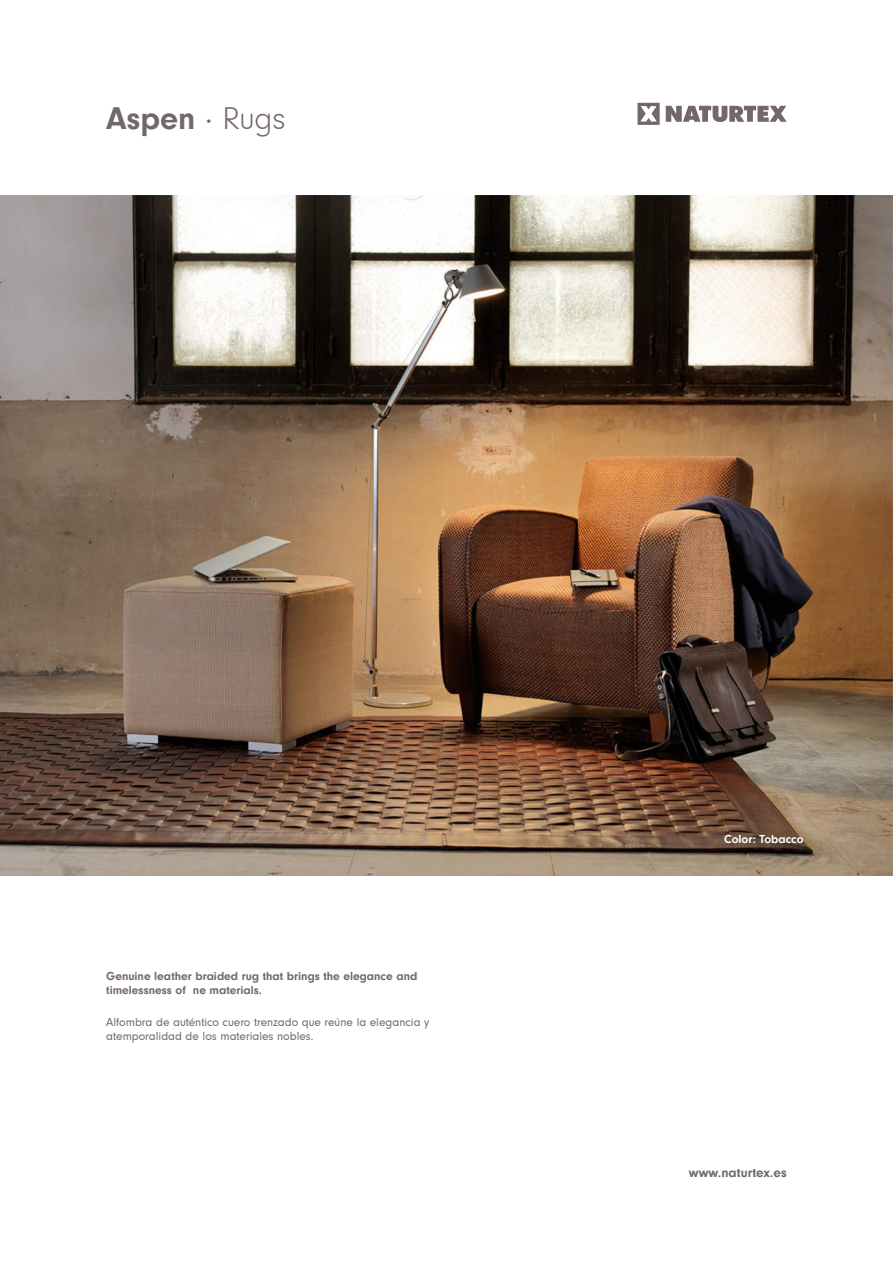
<style>
.page{position:relative;width:893px;height:1263px;background:#fff}
.page>*{position:absolute;margin:0;border:0;box-sizing:border-box;transform-origin:0 0}
.t1{font:700 32.4px "Neuzeit Gro";color:#736869}
.t2{font:700 13.5px "Neuzeit Gro";color:#736869}
.t3{font:12px/14.4px "Neuzeit Gro";color:#736869}
.t4{font:700 12px/14.4px "Neuzeit Gro";color:#736869}
.t5{font:700 12px "Neuzeit Gro";color:#fff}
.s1{font-weight:400}
.s2{font-weight:300}
</style>
<div class="page">
<svg style="left:637px;top:103px;width:150px;height:22px"></svg>
<img style="left:0;top:196px;width:893px;height:680px">
<p class="t1" style="left:106px;top:100px;width:181px">Aspen <span class="s1">·</span> <span class="s2">Rugs</span></p>
<p class="t4" style="left:106px;top:969px;width:313px">Genuine leather braided rug that brings the elegance and timelessness of ne materials.</p>
<p class="t3" style="left:106px;top:1015px;width:325px">Alfombra de auténtico cuero trenzado que reúne la elegancia y atemporalidad de los materiales nobles.</p>
<p class="t5" style="left:724px;top:832px;width:81px">Color: Tobacco</p>
<p class="t2" style="left:689px;top:1165px;width:99px">www.naturtex.es</p>
</div>
